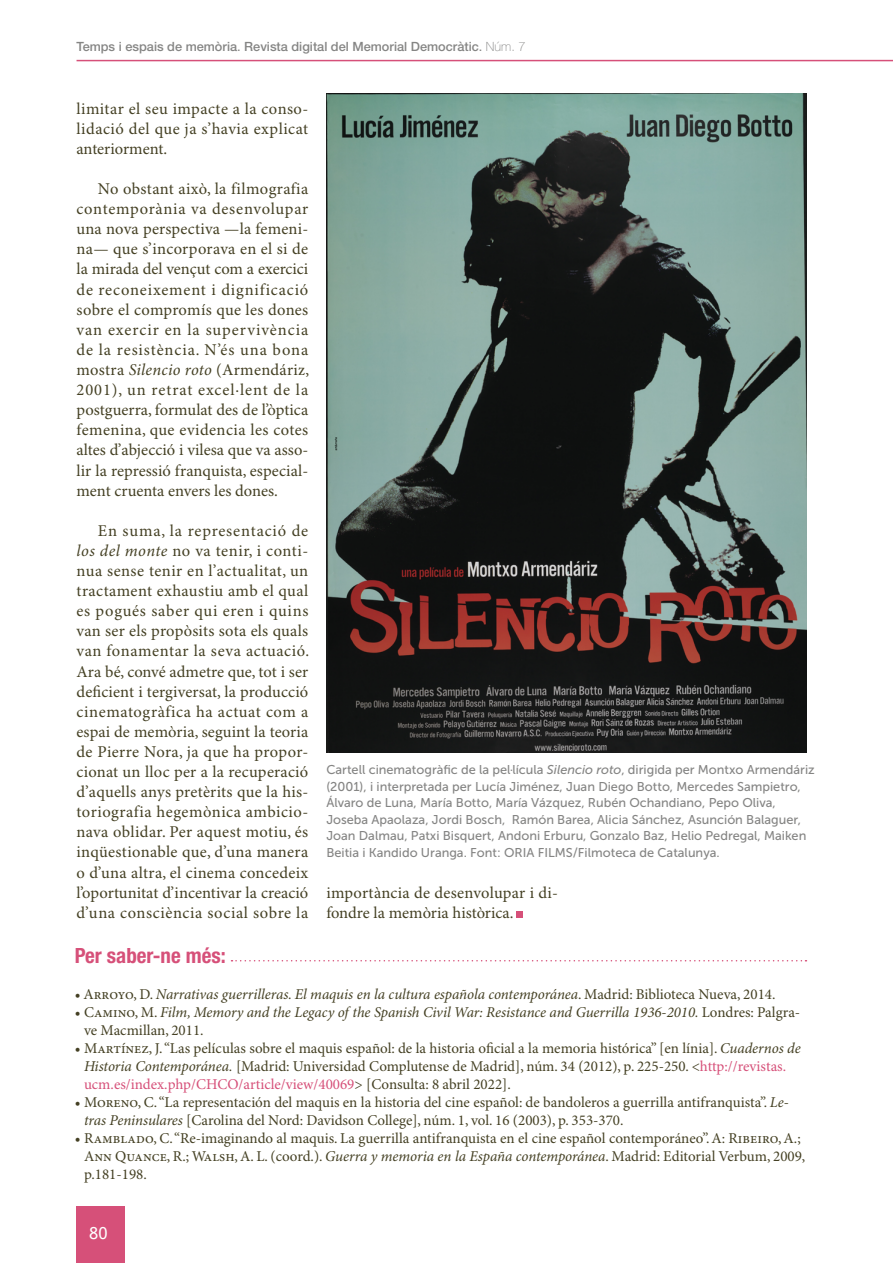
<style>
.page{position:relative;width:893px;height:1263px;background:#fff}
.page>*{position:absolute;margin:0;border:0;box-sizing:border-box;transform-origin:0 0}
.t1{font:700 condensed 21px "Helvetica Neue LT Std";color:#d65079}
.Text_01{font:16.5px/20.1px "Minion Pro";letter-spacing:.015em;color:#444023;text-align:justify}
.t2{font:16.5px "Microsoft Sans Serif";color:#fff}
.t3{font:15px/18px "Minion Pro";color:#444023}
.t4{font:italic 15px/18px "Minion Pro";letter-spacing:-.005em;color:#444023}
.Peu_imatge{font:12.75px/16.5px "Museo Sans 500";color:#858584}
.t5{font:500 12.75px "Helvetica Neue LT Std";color:#858584}
.s1{font-weight:400}
.s2{font-weight:100}
.s3{font-style:italic}
.s4{font-style:normal}
.s5{color:#d65079}
</style>
<div class="page">
<div style="left:77px;top:1206px;width:48px;height:57px;background:#d65079"></div>
<hr style="left:77px;top:60px;width:816px;height:1px;background:#d65079">
<div style="left:516px;top:911px;width:7px;height:7px;background:#d65079"></div>
<img style="left:326px;top:94px;width:480px;height:658px">
<svg style="left:231px;top:960px;width:575px;height:1px"></svg>
<p class="t5" style="left:77px;top:39px;width:450px">Temps i espais de memòria<span class="s1">.</span> Revista digital del Memorial Democràtic<span class="s1">.</span> <span class="s2">Núm. 7</span></p>
<p class="Text_01" style="left:77px;top:99px;width:233px">limitar el seu impacte a la conso&shy;lidació del que ja s’havia explicat anteriorment.</p>
<p class="Text_01" style="left:77px;top:179px;width:234px;text-indent:21px">No obstant això, la filmografia contemporània va desenvolupar una nova perspectiva —la femeni&shy;na— que s’incorporava en el si de la mirada del vençut com a exercici de reconeixement i dignificació sobre el compromís que les dones van exercir en la supervivència de la resistència. N’és una bona mostra <span class="s3">Silencio roto</span> (Armendáriz, 2001), un retrat excel·lent de la postguerra, formulat des de l’òptica femenina, que evidencia les cotes altes d’abjecció i vilesa que va asso&shy;lir la repressió franquista, especial&shy;ment cruenta envers les dones.</p>
<p class="Text_01" style="left:77px;top:521px;width:234px;text-indent:21px">En suma, la representació de <span class="s3">los del monte</span> no va tenir, i conti&shy;nua sense tenir en l’actualitat, un tractament exhaustiu amb el qual es pogués saber qui eren i quins van ser els propòsits sota els quals van fonamentar la seva actuació.<br>Ara bé, convé admetre que, tot i ser deficient i tergiversat, la producció cinematogràfica ha actuat com a espai de memòria, seguint la teoria de Pierre Nora, ja que ha propor&shy;cionat un lloc per a la recuperació d’aquells anys pretèrits que la his&shy;toriografia hegemònica ambicio&shy;nava oblidar. Per aquest motiu, és inqüestionable que, d’una manera o d’una altra, el cinema concedeix l’oportunitat d’incentivar la creació d’una consciència social sobre la</p>
<p class="Peu_imatge" style="left:326px;top:762px;width:490px">Cartell cinematogràfic de la pel·lícula <span class="s3">Silencio roto</span>, dirigida per Montxo Armendáriz (2001), i interpretada per Lucía Jiménez, Juan Diego Botto, Mercedes Sampietro, Álvaro de Luna, María Botto, María Vázquez, Rubén Ochandiano, Pepo Oliva, Joseba Apaolaza, Jordi Bosch, Ramón Barea, Alicia Sánchez, Asunción Balaguer, Joan Dalmau, Patxi Bisquert, Andoni Erburu, Gonzalo Baz, Helio Pedregal, Maiken Beitia i Kandido Uranga. Font: ORIA FILMS/Filmoteca de Catalunya.</p>
<p class="Text_01" style="left:326px;top:883px;width:233px">importància de desenvolupar i di&shy;fondre la memòria històrica.</p>
<p class="t1" style="left:75px;top:942px;width:153px">Per saber-ne més:</p>
<p class="t4" style="left:75px;top:985px;width:702px"><span class="s4">• Arroyo, D.</span> Narrativas guerrilleras. El maquis en la cultura española contemporánea<span class="s4">. Madrid: Biblioteca Nueva, 2014.</span></p>
<p class="t4" style="left:84px;top:1003px;width:718px;text-indent:-9px"><span class="s4">• Camino, M.</span> Film, Memory and the Legacy of the Spanish Civil War: Resistance and Guerrilla 1936-2010. <span class="s4">Londres: Palgra&shy;ve Macmillan, 2011.</span></p>
<p class="t3" style="left:84px;top:1039px;width:718px;text-indent:-9px">• Martínez, J. “Las películas sobre el maquis español: de la historia oficial a la memoria histórica” [en línia]. <span class="s3">Cuadernos de<br>Historia Contemporánea.</span> [Madrid: Universidad Complutense de Madrid], núm. 34 (2012), p. 225-250. &lt;<span class="s5">http://revistas. ucm.es/index.php/CHCO/article/view/40069</span>&gt; [Consulta: 8 abril 2022].</p>
<p class="t3" style="left:84px;top:1093px;width:706px;text-indent:-9px">• Moreno, C. “La representación del maquis en la historia del cine español: de bandoleros a guerrilla antifranquista”. <span class="s3">Le&shy;tras Peninsulares</span> [Carolina del Nord: Davidson College], núm. 1, vol. 16 (2003), p. 353-370.</p>
<p class="t3" style="left:84px;top:1129px;width:723px;text-indent:-9px">• Ramblado, C. “Re-imaginando al maquis. La guerrilla antifranquista en el cine español contemporáneo”. A: Ribeiro, A.;<br>Ann Quance, R.; Walsh, A. L. (coord.). <span class="s3">Guerra y memoria en la España contemporánea</span>. Madrid: Editorial Verbum, 2009, p.181-198.</p>
<p class="t2" style="left:89px;top:1224px;width:20px">80</p>
</div>
